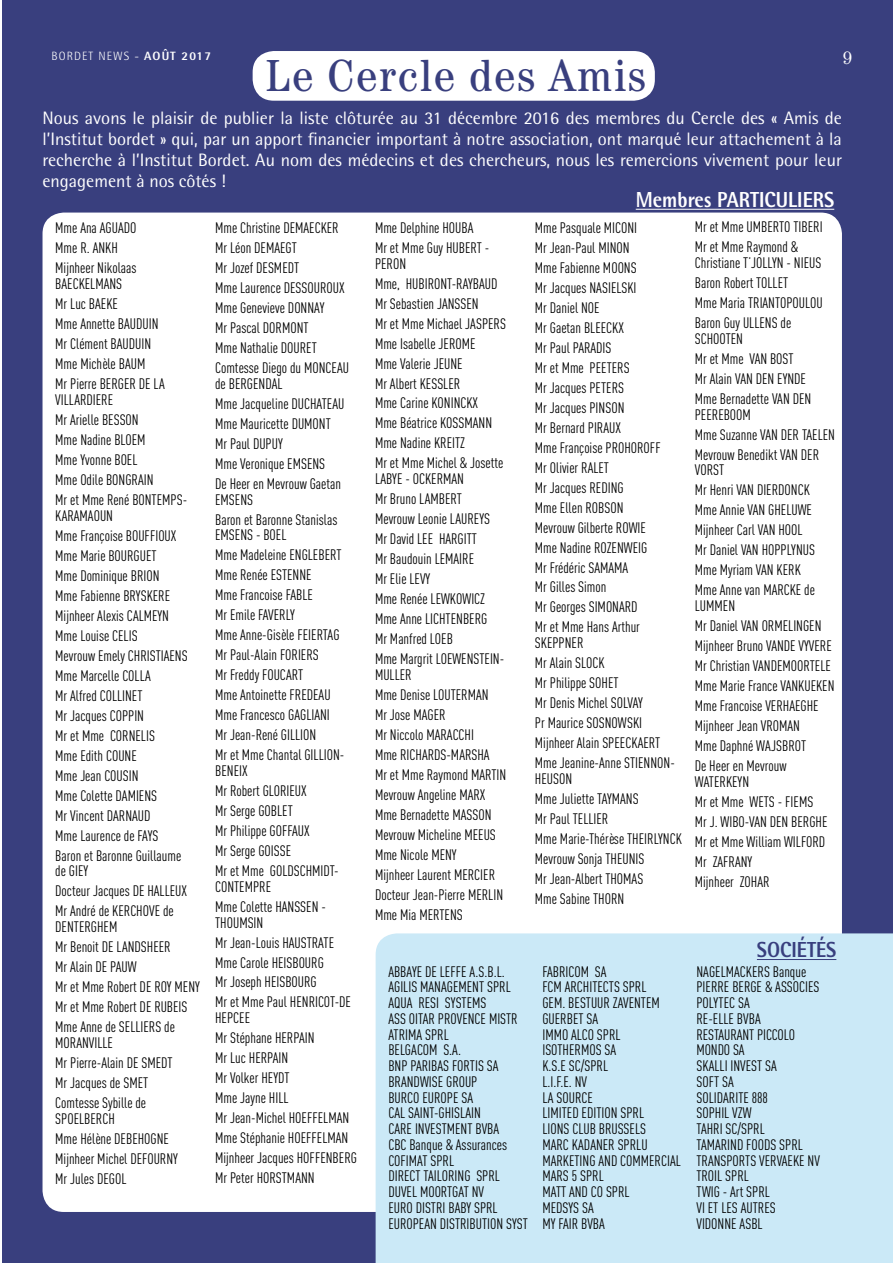
<style>
.page{position:relative;width:893px;height:1263px;background:#fff}
.page>*{position:absolute;margin:0;border:0;box-sizing:border-box;transform-origin:0 0}
.t1{font:condensed 45px "Century";letter-spacing:.03em;color:#393f7e;scale:1.08 1}
.t2{font:800 21.75px "Rotis Semi Sans";color:#fff;scale:.9 1}
.t3{font:800 21.75px "Rotis Semi Sans";color:#393f7e;scale:.9 1}
.t4{font:18px/21px "Rotis Semi Sans";color:#fff;text-align:justify}
.t5{font:18px "Century";color:#fff}
.t6{font:15px/20px "DIN Cond";color:#000}
.t7{font:300 12px "Rotis Semi Sans";letter-spacing:.09em;color:#fff}
.s1{font-weight:800}
</style>
<div class="page">
<div style="left:2px;top:0;width:891px;height:1263px;background:#393f7e"></div>
<hr style="left:636px;top:209px;width:198px;height:1px;background:#fff">
<div style="left:253px;top:51px;width:402px;height:50px;background:#fff;border-radius:21px"></div>
<div style="left:43px;top:213px;width:799px;height:999px;background:#fff;border-radius:21px"></div>
<div style="left:376px;top:933px;width:517px;height:330px;background:#cbe9f7"></div>
<hr style="left:757px;top:959px;width:79px;height:1px;background:#393f7e">
<p class="t7" style="left:51px;top:49px;width:161px">BORDET NEWS - <span class="s1">AOÛT 2017</span></p>
<p class="t5" style="left:843px;top:48px;width:10px">9</p>
<h1 class="t1" style="left:266px;top:49px;width:353px">Le Cercle des Amis</h1>
<p class="t4" style="left:43px;top:108px;width:801px">Nous avons le plaisir de publier la liste clôturée au 31 décembre 2016 des membres du Cercle des « Amis de l’Institut bordet » qui, par un apport financier important à notre association, ont marqué leur attachement à la recherche à l’Institut Bordet. Au nom des médecins et des chercheurs, nous les remercions vivement pour leur engagement à nos côtés !</p>
<p class="t6" style="left:55px;top:218px;width:83px">Mme Ana AGUADO<br>Mme R. ANKH<br>Mijnheer Nikolaas</p>
<p class="t6" style="left:55px;top:274px;width:111px">BAECKELMANS<br>Mr Luc BAEKE<br>Mme Annette BAUDUIN<br>Mr Clément BAUDUIN<br>Mme Michèle BAUM<br>Mr Pierre BERGER DE LA</p>
<p class="t6" style="left:55px;top:389px;width:133px">VILLARDIERE<br>Mr Arielle BESSON<br>Mme Nadine BLOEM<br>Mme Yvonne BOEL<br>Mme Odile BONGRAIN<br>Mr et Mme René BONTEMPS-</p>
<p class="t6" style="left:55px;top:505px;width:134px">KARAMAOUN<br>Mme Françoise BOUFFIOUX<br>Mme Marie BOURGUET<br>Mme Dominique BRION<br>Mme Fabienne BRYSKERE<br>Mijnheer Alexis CALMEYN<br>Mme Louise CELIS<br>Mevrouw Emely CHRISTIAENS<br>Mme Marcelle COLLA<br>Mr Alfred COLLINET<br>Mr Jacques COPPIN<br>Mr et Mme CORNELIS<br>Mme Edith COUNE<br>Mme Jean COUSIN<br>Mme Colette DAMIENS<br>Mr Vincent DARNAUD<br>Mme Laurence de FAYS<br>Baron et Baronne Guillaume</p>
<p class="t6" style="left:55px;top:861px;width:133px">de GIEY<br>Docteur Jacques DE HALLEUX<br>Mr André de KERCHOVE de</p>
<p class="t6" style="left:55px;top:917px;width:146px">DENTERGHEM<br>Mr Benoit DE LANDSHEER<br>Mr Alain DE PAUW<br>Mr et Mme Robert DE ROY MENY<br>Mr et Mme Robert DE RUBEIS<br>Mme Anne de SELLIERS de</p>
<p class="t6" style="left:55px;top:1032px;width:119px">MORANVILLE<br>Mr Pierre-Alain DE SMEDT<br>Mr Jacques de SMET<br>Comtesse Sybille de</p>
<p class="t6" style="left:55px;top:1108px;width:124px">SPOELBERCH<br>Mme Hélène DEBEHOGNE<br>Mijnheer Michel DEFOURNY<br>Mr Jules DEGOL</p>
<h2 class="t2" style="left:636px;top:186px;width:222px">Membres PARTICULIERS</h2>
<p class="t6" style="left:695px;top:217px;width:129px">Mr et Mme UMBERTO TIBERI<br>Mr et Mme Raymond &amp;</p>
<p class="t6" style="left:695px;top:253px;width:129px">Christiane T’JOLLYN - NIEUS<br>Baron Robert TOLLET<br>Mme Maria TRIANTOPOULOU<br>Baron Guy ULLENS de</p>
<p class="t6" style="left:695px;top:328px;width:118px">SCHOOTEN<br>Mr et Mme VAN BOST<br>Mr Alain VAN DEN EYNDE<br>Mme Bernadette VAN DEN</p>
<p class="t6" style="left:695px;top:404px;width:142px">PEEREBOOM<br>Mme Suzanne VAN DER TAELEN<br>Mevrouw Benedikt VAN DER</p>
<p class="t6" style="left:695px;top:460px;width:122px">VORST<br>Mr Henri VAN DIERDONCK<br>Mme Annie VAN GHELUWE<br>Mijnheer Carl VAN HOOL<br>Mr Daniel VAN HOPPLYNUS<br>Mme Myriam VAN KERK<br>Mme Anne van MARCKE de</p>
<p class="t6" style="left:695px;top:596px;width:141px">LUMMEN<br>Mr Daniel VAN ORMELINGEN<br>Mijnheer Bruno VANDE VYVERE<br>Mr Christian VANDEMOORTELE<br>Mme Marie France VANKUEKEN<br>Mme Francoise VERHAEGHE<br>Mijnheer Jean VROMAN<br>Mme Daphné WAJSBROT<br>De Heer en Mevrouw</p>
<p class="t6" style="left:695px;top:771px;width:134px">WATERKEYN<br>Mr et Mme WETS - FIEMS<br>Mr J. WIBO-VAN DEN BERGHE<br>Mr et Mme William WILFORD<br>Mr ZAFRANY<br>Mijnheer ZOHAR</p>
<p class="t6" style="left:535px;top:217px;width:127px">Mme Pasquale MICONI<br>Mr Jean-Paul MINON<br>Mme Fabienne MOONS<br>Mr Jacques NASIELSKI<br>Mr Daniel NOE<br>Mr Gaetan BLEECKX<br>Mr Paul PARADIS<br>Mr et Mme PEETERS<br>Mr Jacques PETERS<br>Mr Jacques PINSON<br>Mr Bernard PIRAUX<br>Mme Françoise PROHOROFF<br>Mr Olivier RALET<br>Mr Jacques REDING<br>Mme Ellen ROBSON<br>Mevrouw Gilberte ROWIE<br>Mme Nadine ROZENWEIG<br>Mr Frédéric SAMAMA<br>Mr Gilles Simon<br>Mr Georges SIMONARD<br>Mr et Mme Hans Arthur</p>
<p class="t6" style="left:535px;top:633px;width:141px">SKEPPNER<br>Mr Alain SLOCK<br>Mr Philippe SOHET<br>Mr Denis Michel SOLVAY<br>Pr Maurice SOSNOWSKI<br>Mijnheer Alain SPEECKAERT<br>Mme Jeanine-Anne STIENNON-</p>
<p class="t6" style="left:535px;top:768px;width:148px">HEUSON<br>Mme Juliette TAYMANS<br>Mr Paul TELLIER<br>Mme Marie-Thérèse THEIRLYNCK<br>Mevrouw Sonja THEUNIS<br>Mr Jean-Albert THOMAS<br>Mme Sabine THORN</p>
<p class="t6" style="left:375px;top:217px;width:116px">Mme Delphine HOUBA<br>Mr et Mme Guy HUBERT -</p>
<p class="t6" style="left:375px;top:253px;width:133px">PERON<br>Mme, HUBIRONT-RAYBAUD<br>Mr Sebastien JANSSEN<br>Mr et Mme Michael JASPERS<br>Mme Isabelle JEROME<br>Mme Valerie JEUNE<br>Mr Albert KESSLER<br>Mme Carine KONINCKX<br>Mme Béatrice KOSSMANN<br>Mme Nadine KREITZ<br>Mr et Mme Michel &amp; Josette</p>
<p class="t6" style="left:375px;top:469px;width:131px">LABYE - OCKERMAN<br>Mr Bruno LAMBERT<br>Mevrouw Leonie LAUREYS<br>Mr David LEE HARGITT<br>Mr Baudouin LEMAIRE<br>Mr Elie LEVY<br>Mme Renée LEWKOWICZ<br>Mme Anne LICHTENBERG<br>Mr Manfred LOEB<br>Mme Margrit LOEWENSTEIN-</p>
<p class="t6" style="left:375px;top:664px;width:133px">MULLER<br>Mme Denise LOUTERMAN<br>Mr Jose MAGER<br>Mr Niccolo MARACCHI<br>Mme RICHARDS-MARSHA<br>Mr et Mme Raymond MARTIN<br>Mevrouw Angeline MARX<br>Mme Bernadette MASSON<br>Mevrouw Micheline MEEUS<br>Mme Nicole MENY<br>Mijnheer Laurent MERCIER<br>Docteur Jean-Pierre MERLIN<br>Mme Mia MERTENS</p>
<p class="t6" style="left:215px;top:218px;width:135px">Mme Christine DEMAECKER<br>Mr Léon DEMAEGT<br>Mr Jozef DESMEDT<br>Mme Laurence DESSOUROUX<br>Mme Genevieve DONNAY<br>Mr Pascal DORMONT<br>Mme Nathalie DOURET<br>Comtesse Diego du MONCEAU</p>
<p class="t6" style="left:215px;top:373px;width:131px">de BERGENDAL<br>Mme Jacqueline DUCHATEAU<br>Mme Mauricette DUMONT<br>Mr Paul DUPUY<br>Mme Veronique EMSENS<br>De Heer en Mevrouw Gaetan</p>
<p class="t6" style="left:215px;top:489px;width:124px">EMSENS<br>Baron et Baronne Stanislas</p>
<p class="t6" style="left:215px;top:525px;width:131px">EMSENS - BOEL<br>Mme Madeleine ENGLEBERT<br>Mme Renée ESTENNE<br>Mme Francoise FABLE<br>Mr Emile FAVERLY<br>Mme Anne-Gisèle FEIERTAG<br>Mr Paul-Alain FORIERS<br>Mr Freddy FOUCART<br>Mme Antoinette FREDEAU<br>Mme Francesco GAGLIANI<br>Mr Jean-René GILLION<br>Mr et Mme Chantal GILLION-</p>
<p class="t6" style="left:215px;top:761px;width:125px">BENEIX<br>Mr Robert GLORIEUX<br>Mr Serge GOBLET<br>Mr Philippe GOFFAUX<br>Mr Serge GOISSE<br>Mr et Mme GOLDSCHMIDT-</p>
<p class="t6" style="left:215px;top:876px;width:112px">CONTEMPRE<br>Mme Colette HANSSEN -</p>
<p class="t6" style="left:215px;top:912px;width:137px">THOUMSIN<br>Mr Jean-Louis HAUSTRATE<br>Mme Carole HEISBOURG<br>Mr Joseph HEISBOURG<br>Mr et Mme Paul HENRICOT-DE</p>
<p class="t6" style="left:215px;top:1008px;width:143px">HEPCEE<br>Mr Stéphane HERPAIN<br>Mr Luc HERPAIN<br>Mr Volker HEYDT<br>Mme Jayne HILL<br>Mr Jean-Michel HOEFFELMAN<br>Mme Stéphanie HOEFFELMAN<br>Mijnheer Jacques HOFFENBERG<br>Mr Peter HORSTMANN</p>
<h2 class="t3" style="left:757px;top:936px;width:90px">SOCIÉTÉS</h2>
<p class="t6" style="left:388px;top:963px;width:141px;line-height:15.8px">ABBAYE DE LEFFE A.S.B.L.<br>AGILIS MANAGEMENT SPRL<br>AQUA RESI SYSTEMS<br>ASS OITAR PROVENCE MISTR<br>ATRIMA SPRL<br>BELGACOM S.A.<br>BNP PARIBAS FORTIS SA<br>BRANDWISE GROUP<br>BURCO EUROPE SA<br>CAL SAINT-GHISLAIN<br>CARE INVESTMENT BVBA<br>CBC Banque &amp; Assurances<br>COFIMAT SPRL<br>DIRECT TAILORING SPRL<br>DUVEL MOORTGAT NV<br>EURO DISTRI BABY SPRL<br>EUROPEAN DISTRIBUTION SYST</p>
<p class="t6" style="left:542px;top:963px;width:140px;line-height:15.8px">FABRICOM SA<br>FCM ARCHITECTS SPRL<br>GEM. BESTUUR ZAVENTEM<br>GUERBET SA<br>IMMO ALCO SPRL<br>ISOTHERMOS SA<br>K.S.E SC/SPRL<br>L.I.F.E. NV<br>LA SOURCE<br>LIMITED EDITION SPRL<br>LIONS CLUB BRUSSELS<br>MARC KADANER SPRLU<br>MARKETING AND COMMERCIAL<br>MARS 5 SPRL<br>MATT AND CO SPRL<br>MEDSYS SA<br>MY FAIR BVBA</p>
<p class="t6" style="left:696px;top:963px;width:125px;line-height:15.8px">NAGELMACKERS Banque<br>PIERRE BERGE &amp; ASSOCIES<br>POLYTEC SA<br>RE-ELLE BVBA<br>RESTAURANT PICCOLO<br>MONDO SA<br>SKALLI INVEST SA<br>SOFT SA<br>SOLIDARITE 888<br>SOPHIL VZW<br>TAHRI SC/SPRL<br>TAMARIND FOODS SPRL<br>TRANSPORTS VERVAEKE NV<br>TROIL SPRL<br>TWIG - Art SPRL<br>VI ET LES AUTRES<br>VIDONNE ASBL</p>
</div>
